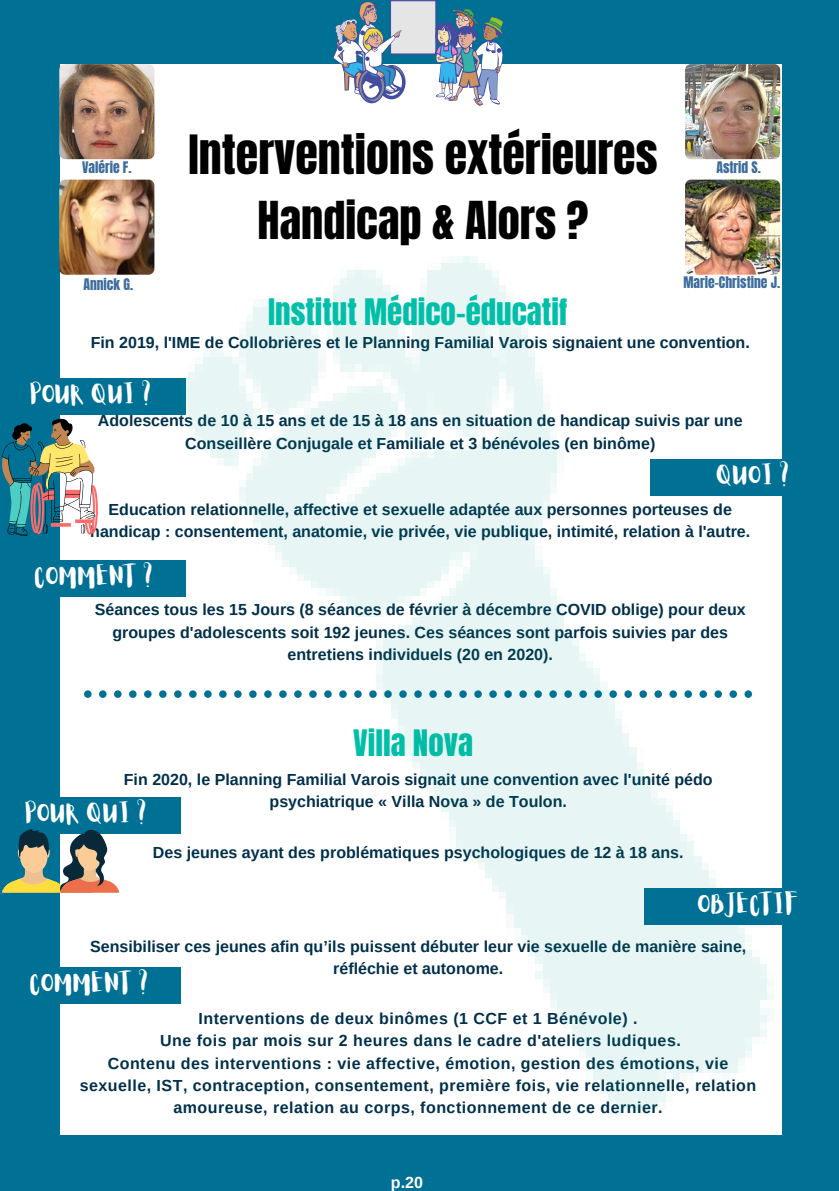
<style>
.page{position:relative;width:839px;height:1191px;background:#fff}
.page>*{position:absolute;margin:0;border:0;box-sizing:border-box;transform-origin:0 0}
.t1{font:46px "Anton";color:#000}
.t2{font:44.4px "Anton";color:#000}
.t3{font:31px "Anton";color:#00bfa8}
.t4{font:23px "Aloja Extended";color:#fff}
.t5{font:700 16px/22.2px "Arimo";color:#00304b;text-align:center}
.t6{font:700 16px/22.2px "Arimo";letter-spacing:.03em;color:#00304b;text-align:center}
.t7{font:700 16px "Arimo";color:#fff}
.t8{font:13.6px "Anton";color:#3d6c9d}
</style>
<div class="page">
<div style="left:0;top:0;width:838px;height:1191px;background:#007194"></div>
<div style="left:61px;top:64px;width:721px;height:1071px;background:#fff"></div>
<div style="left:390px;top:1px;width:46px;height:53px;background:#e5e5e5"></div>
<div style="left:390px;top:0;width:46px;height:55px;border:1px solid #434c9e"></div>
<svg style="left:432px;top:6px;width:72px;height:100px"></svg>
<svg style="left:333px;top:0;width:72px;height:104px"></svg>
<img style="left:59px;top:64px;width:95px;height:95px;border-radius:6px">
<img style="left:685px;top:64px;width:95px;height:95px;border-radius:6px">
<img style="left:59px;top:180px;width:95px;height:95px;border-radius:6px">
<img style="left:685px;top:180px;width:95px;height:95px;border-radius:6px">
<div style="left:0;top:379px;width:185px;height:36px;background:#007194"></div>
<div style="left:650px;top:459px;width:187px;height:37px;background:#007194"></div>
<div style="left:0;top:561px;width:185px;height:36px;background:#007194"></div>
<div style="left:0;top:798px;width:181px;height:36px;background:#007194"></div>
<img style="left:181px;top:256px;width:592px;height:859px">
<div style="left:644px;top:889px;width:188px;height:36px;background:#007194"></div>
<div style="left:0;top:968px;width:181px;height:36px;background:#007194"></div>
<svg style="left:2px;top:829px;width:117px;height:63px"></svg>
<svg style="left:2px;top:419px;width:96px;height:117px"></svg>
<svg style="left:84px;top:690px;width:668px;height:8px"></svg>
<p class="t8" style="left:82px;top:157px;width:51px">Valérie F.</p>
<p class="t8" style="left:83px;top:275px;width:51px">Annick G.</p>
<h1 class="t1" style="left:188px;top:121px;width:470px">Interventions extérieures</h1>
<h2 class="t2" style="left:257px;top:189px;width:332px">Handicap &amp; Alors ?</h2>
<h3 class="t3" style="left:268px;top:290px;width:301px">Institut Médico-éducatif</h3>
<p class="t8" style="left:716px;top:157px;width:46px">Astrid S.</p>
<p class="t8" style="left:683px;top:273px;width:98px">Marie-Christine J.</p>
<p class="t5" style="left:91px;top:332px;width:660px">Fin 2019, l'IME de Collobrières et le Planning Familial Varois signaient une convention.</p>
<h3 class="t4" style="left:30px;top:384px;width:124px">POUR QUI ?</h3>
<p class="t5" style="left:98px;top:410px;width:646px">Adolescents de 10 à 15 ans et de 15 à 18 ans en situation de handicap suivis par une<br>Conseillère Conjugale et Familiale et 3 bénévoles (en binôme)</p>
<h3 class="t4" style="left:716px;top:465px;width:76px">QUOI ?</h3>
<p class="t5" style="left:90px;top:498px;width:661px">Education relationnelle, affective et sexuelle adaptée aux personnes porteuses de handicap : consentement, anatomie, vie privée, vie publique, intimité, relation à l'autre.</p>
<h3 class="t4" style="left:35px;top:566px;width:121px">COMMENT ?</h3>
<p class="t5" style="left:95px;top:599px;width:652px">Séances tous les 15 Jours (8 séances de février à décembre COVID oblige) pour deux groupes d'adolescents soit 192 jeunes. Ces séances sont parfois suivies par des entretiens individuels (20 en 2020).</p>
<h3 class="t3" style="left:353px;top:721px;width:121px">Villa Nova</h3>
<p class="t5" style="left:124px;top:768px;width:590px">Fin 2020, le Planning Familial Varois signait une convention avec l'unité pédo psychiatrique « Villa Nova » de Toulon.</p>
<p class="t5" style="left:153px;top:841px;width:532px">Des jeunes ayant des problématiques psychologiques de 12 à 18 ans.</p>
<h3 class="t4" style="left:26px;top:803px;width:124px">POUR QUI ?</h3>
<h3 class="t4" style="left:698px;top:894px;width:103px">OBJECTIF</h3>
<p class="t5" style="left:90px;top:935px;width:657px">Sensibiliser ces jeunes afin qu’ils puissent débuter leur vie sexuelle de manière saine, réfléchie et autonome.</p>
<p class="t6" style="left:80px;top:1007px;width:678px">Interventions de deux binômes (1 CCF et 1 Bénévole) .<br>Une fois par mois sur 2 heures dans le cadre d'ateliers ludiques.<br>Contenu des interventions : vie affective, émotion, gestion des émotions, vie sexuelle, IST, contraception, consentement, première fois, vie relationnelle, relation amoureuse, relation au corps, fonctionnement de ce dernier.</p>
<h3 class="t4" style="left:31px;top:973px;width:121px">COMMENT ?</h3>
<p class="t7" style="left:391px;top:1173px;width:34px">p.20</p>
</div>
